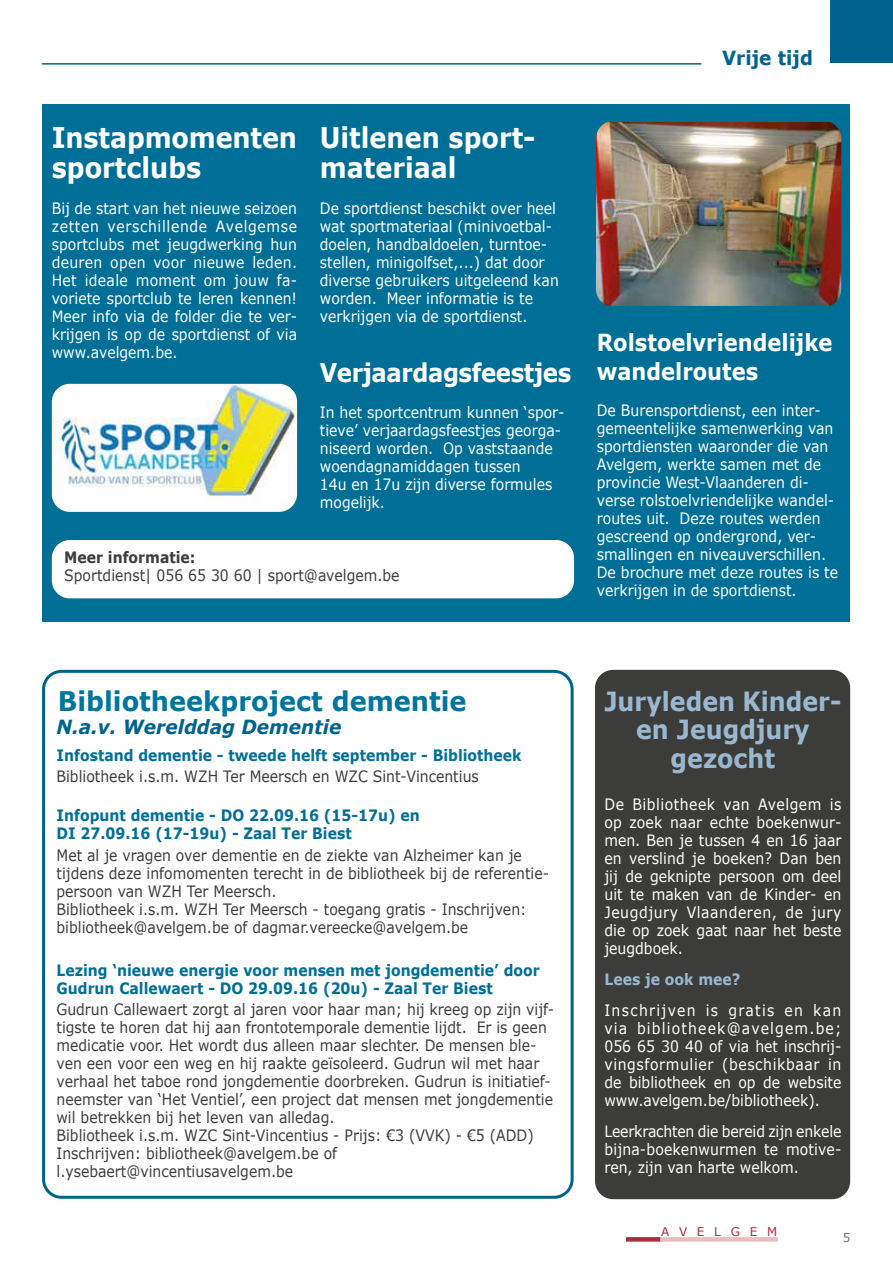
<style>
.page{position:relative;width:893px;height:1263px;background:#fff}
.page>*{position:absolute;margin:0;border:0;box-sizing:border-box;transform-origin:0 0}
.t1{font:700 28.5px/30px "Verdana";color:#fff;scale:.89 1}
.t2{font:700 27px "Verdana";color:#00759d;scale:.95 1}
.t3{font:700 26.4px/28.5px "Verdana";color:#99b8d0;text-align:center;scale:.9 1}
.t4{font:700 25.65px "Verdana";letter-spacing:-.02em;color:#fff;scale:.89 1}
.t5{font:700 23.55px/28.5px "Verdana";color:#fff;scale:.89 1}
.t6{font:italic 700 19.5px "Verdana";color:#00638e;scale:.95 1}
.t7{font:700 19.5px "Verdana";color:#00638e;scale:.95 1}
.t8{font:15.6px/18px "Verdana";color:#fff;text-align:justify;scale:.89 1}
.t9{font:15.6px/18px "Verdana";color:#3c3c3b;scale:.89 1}
.t10{font:700 15.6px/18px "Verdana";color:#006f98;scale:.89 1}
.t11{font:700 15.6px "Verdana";color:#3c3c3b;scale:.89 1}
.t12{font:700 15.6px "Verdana";color:#99b8d0;scale:.89 1}
.t13{font:12px "Verdana";color:#ad293d}
.t14{font:12px "Verdana";color:#706f6f}
</style>
<div class="page">
<svg style="left:626px;top:1237px;width:34px;height:4px"></svg>
<hr style="left:660px;top:1237px;width:118px;height:4px;background:#e7bebb">
<div style="left:830px;top:0;width:63px;height:63px;background:#00638e"></div>
<hr style="left:42px;top:63px;width:659px;height:2px;background:#00638e">
<div style="left:43px;top:104px;width:807px;height:518px;background:#006f98"></div>
<img style="left:596px;top:122px;width:245px;height:184px">
<img style="left:52px;top:384px;width:245px;height:128px">
<div style="left:42px;top:670px;width:532px;height:529px;border:3px solid #00638e;border-radius:18px"></div>
<div style="left:595px;top:670px;width:255px;height:529px;background:#3c3c3b;border-radius:18px"></div>
<div style="left:52px;top:540px;width:522px;height:58px;background:#fff;border-radius:18px"></div>
<h1 class="t1" style="left:52px;top:122px;width:277px">Instapmomenten sportclubs</h1>
<p class="t8" style="left:52px;top:199px;width:277px">Bij de start van het nieuwe seizoen zetten verschillende Avelgemse sportclubs met jeugdwerking hun deuren open voor nieuwe leden.<br>Het ideale moment om jouw fa&shy;voriete sportclub te leren kennen!<br>Meer info via de folder die te ver&shy;krijgen is op de sportdienst of via www.avelgem.be.</p>
<h1 class="t1" style="left:320px;top:122px;width:244px">Uitlenen sport&shy;materiaal</h1>
<p class="t8" style="left:320px;top:199px;width:270px;text-align:left">De sportdienst beschikt over heel wat sportmateriaal (minivoetbal&shy;doelen, handbaldoelen, turntoe&shy;stellen, minigolfset,...) dat door diverse gebruikers uitgeleend kan worden. Meer informatie is te verkrijgen via de sportdienst.</p>
<h3 class="t4" style="left:320px;top:354px;width:284px">Verjaardagsfeestjes</h3>
<p class="t8" style="left:320px;top:403px;width:276px;text-align:left">In het sportcentrum kunnen ‘spor&shy;tieve’ verjaardagsfeestjes georga&shy;niseerd worden. Op vaststaande woendagnamiddagen tussen<br>14u en 17u zijn diverse formules mogelijk.</p>
<p class="t11" style="left:64px;top:546px;width:149px">Meer informatie:</p>
<p class="t9" style="left:64px;top:566px;width:378px">Sportdienst| 056 65 30 60 | sport@avelgem.be</p>
<p class="t7" style="left:722px;top:44px;width:97px">Vrije tijd</p>
<h3 class="t5" style="left:597px;top:328px;width:266px">Rolstoelvriendelijke wandelroutes</h3>
<p class="t8" style="left:597px;top:401px;width:273px;text-align:left">De Burensportdienst, een inter&shy;gemeentelijke samenwerking van sportdiensten waaronder die van<br>Avelgem, werkte samen met de provincie West-Vlaanderen di&shy;verse rolstoelvriendelijke wandel&shy;routes uit. Deze routes werden gescreend op ondergrond, ver&shy;smallingen en niveauverschillen.<br>De brochure met deze routes is te verkrijgen in de sportdienst.</p>
<h2 class="t2" style="left:58px;top:682px;width:432px">Bibliotheekproject dementie</h2>
<p class="t10" style="left:57px;top:745px;width:524px">Infostand dementie - tweede helft september - Bibliotheek</p>
<p class="t9" style="left:57px;top:767px;width:476px">Bibliotheek i.s.m. WZH Ter Meersch en WZC Sint-Vincentius</p>
<p class="t10" style="left:57px;top:806px;width:410px">Infopunt dementie - DO 22.09.16 (15-17u) en<br>DI 27.09.16 (17-19u) - Zaal Ter Biest</p>
<p class="t9" style="left:57px;top:846px;width:555px">Met al je vragen over dementie en de ziekte van Alzheimer kan je tijdens deze infomomenten terecht in de bibliotheek bij de referentie&shy;persoon van WZH Ter Meersch.<br>Bibliotheek i.s.m. WZH Ter Meersch - toegang gratis - Inschrijven: bibliotheek@avelgem.be of dagmar.vereecke@avelgem.be</p>
<p class="t10" style="left:57px;top:960px;width:544px">Lezing ‘nieuwe energie voor mensen met jongdementie’ door<br>Gudrun Callewaert - DO 29.09.16 (20u) - Zaal Ter Biest</p>
<p class="t9" style="left:57px;top:1000px;width:561px">Gudrun Callewaert zorgt al jaren voor haar man; hij kreeg op zijn vijf&shy;tigste te horen dat hij aan frontotemporale dementie lijdt. Er is geen medicatie voor. Het wordt dus alleen maar slechter. De mensen ble&shy;ven een voor een weg en hij raakte geïsoleerd. Gudrun wil met haar verhaal het taboe rond jongdementie doorbreken. Gudrun is initiatief&shy;neemster van ‘Het Ventiel’, een project dat mensen met jongdementie wil betrekken bij het leven van alledag.<br>Bibliotheek i.s.m. WZC Sint-Vincentius - Prijs: €3 (VVK) - €5 (ADD)<br>Inschrijven: bibliotheek@avelgem.be of l.ysebaert@vincentiusavelgem.be</p>
<p class="t6" style="left:56px;top:713px;width:301px">N.a.v. Werelddag Dementie</p>
<h3 class="t3" style="left:604px;top:686px;width:265px">Juryleden Kinder&shy;en Jeugdjury gezocht</h3>
<p class="t8" style="left:604px;top:795px;width:268px">De Bibliotheek van Avelgem is op zoek naar echte boekenwur&shy;men. Ben je tussen 4 en 16 jaar en verslind je boeken? Dan ben jij de geknipte persoon om deel uit te maken van de Kinder- en Jeugdjury Vlaanderen, de jury die op zoek gaat naar het beste jeugdboek.</p>
<p class="t12" style="left:604px;top:968px;width:154px">Lees je ook mee?</p>
<p class="t8" style="left:604px;top:1001px;width:268px">Inschrijven is gratis en kan via bibliotheek@avelgem.be; 056 65 30 40 of via het inschrij&shy;vingsformulier (beschikbaar in de bibliotheek en op de website www.avelgem.be/bibliotheek).</p>
<p class="t8" style="left:604px;top:1122px;width:268px">Leerkrachten die bereid zijn enkele bijna-boekenwurmen te motive&shy;ren, zijn van harte welkom.</p>
<p class="t13" style="left:661px;top:1223px;width:118px">A V E L G E M</p>
<p class="t14" style="left:843px;top:1229px;width:9px">5</p>
</div>
